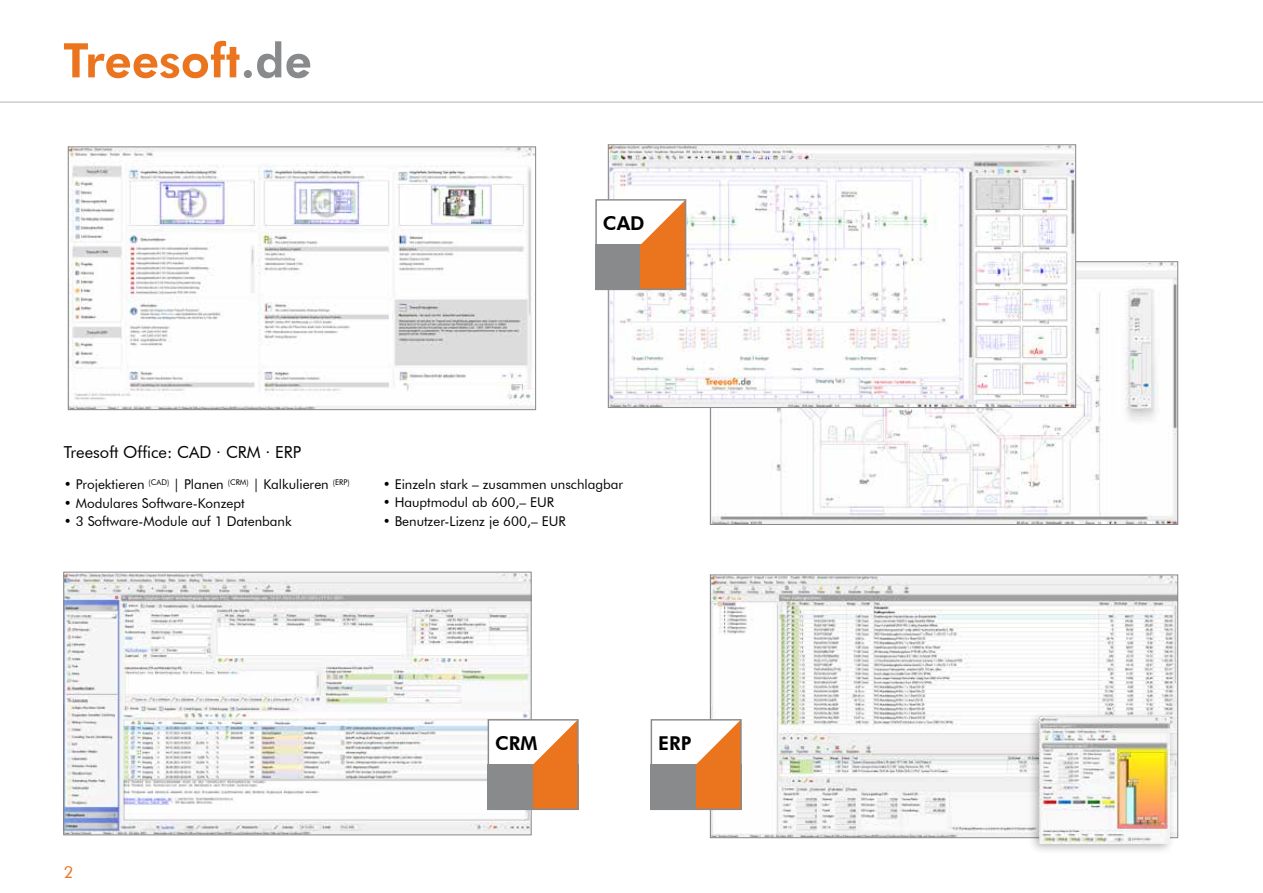
<style>
.page{position:relative;width:1263px;height:893px;background:#fff}
.page>*{position:absolute;margin:0;border:0;box-sizing:border-box;transform-origin:0 0}
.t1{font:800 19.05px "Futura BT";color:#000}
.t2{font:16.5px "Futura BT";color:#000}
.t3{font:16.5px "Futura BT";color:#eb741e}
.t4{font:13.5px "Futura BT";color:#000}
</style>
<div class="page">
<hr style="left:0;top:102px;width:1263px;height:1px;background:#b1b3b4">
<svg style="left:64px;top:41px;width:246px;height:37px"></svg>
<img style="left:712px;top:263px;width:464px;height:260px">
<img style="left:610px;top:147px;width:464px;height:259px">
<div style="left:608px;top:145px;width:468px;height:263px;border:1px solid #87888a"></div>
<img style="left:712px;top:577px;width:464px;height:259px">
<div style="left:1027px;top:711px;width:148px;height:144px;background:#000;opacity:.3"></div>
<img style="left:1039px;top:717px;width:130px;height:126px">
<img style="left:66px;top:574px;width:463px;height:259px">
<div style="left:64px;top:572px;width:467px;height:263px;border:1px solid #87888a"></div>
<img style="left:70px;top:149px;width:464px;height:259px">
<div style="left:68px;top:147px;width:468px;height:263px;border:1px solid #87888a"></div>
<div style="left:596px;top:200px;width:89px;height:89px;background:#fff"></div>
<svg style="left:641px;top:201px;width:43px;height:43px"></svg>
<div style="left:595px;top:244px;width:46px;height:46px;background:#898a8c"></div>
<div style="left:641px;top:244px;width:45px;height:46px;background:#eb741e"></div>
<div style="left:595px;top:199px;width:91px;height:91px;border:1px solid #898a8c"></div>
<div style="left:488px;top:720px;width:90px;height:89px;background:#fff"></div>
<svg style="left:533px;top:721px;width:44px;height:43px"></svg>
<div style="left:488px;top:764px;width:45px;height:46px;background:#898a8c"></div>
<div style="left:533px;top:764px;width:45px;height:46px;background:#eb741e"></div>
<div style="left:488px;top:719px;width:91px;height:91px;border:1px solid #898a8c"></div>
<svg style="left:696px;top:721px;width:44px;height:43px"></svg>
<div style="left:651px;top:764px;width:45px;height:46px;background:#898a8c"></div>
<div style="left:696px;top:764px;width:45px;height:46px;background:#eb741e"></div>
<div style="left:651px;top:719px;width:91px;height:91px;border:1px solid #898a8c"></div>
<h1 class="t1" style="left:603px;top:211px;width:43px">CAD</h1>
<p class="t2" style="left:64px;top:442px;width:239px">Treesoft Office: CAD · CRM · ERP</p>
<p class="t4" style="left:64px;top:476px;width:287px">• Projektieren <sup>(CAD)</sup> | Planen <sup>(CRM)</sup> | Kalkulieren <sup>(ERP)</sup></p>
<p class="t4" style="left:64px;top:495px;width:182px">• Modulares Software-Konzept</p>
<p class="t4" style="left:64px;top:513px;width:229px">• 3 Software-Module auf 1 Datenbank</p>
<p class="t4" style="left:383px;top:476px;width:242px">• Einzeln stark – zusammen unschlagbar</p>
<p class="t4" style="left:383px;top:494px;width:173px">• Hauptmodul ab 600,– EUR</p>
<p class="t4" style="left:383px;top:513px;width:185px">• Benutzer-Lizenz je 600,– EUR</p>
<p class="t3" style="left:64px;top:862px;width:11px">2</p>
<h1 class="t1" style="left:495px;top:731px;width:44px">CRM</h1>
<h1 class="t1" style="left:658px;top:731px;width:35px">ERP</h1>
</div>
